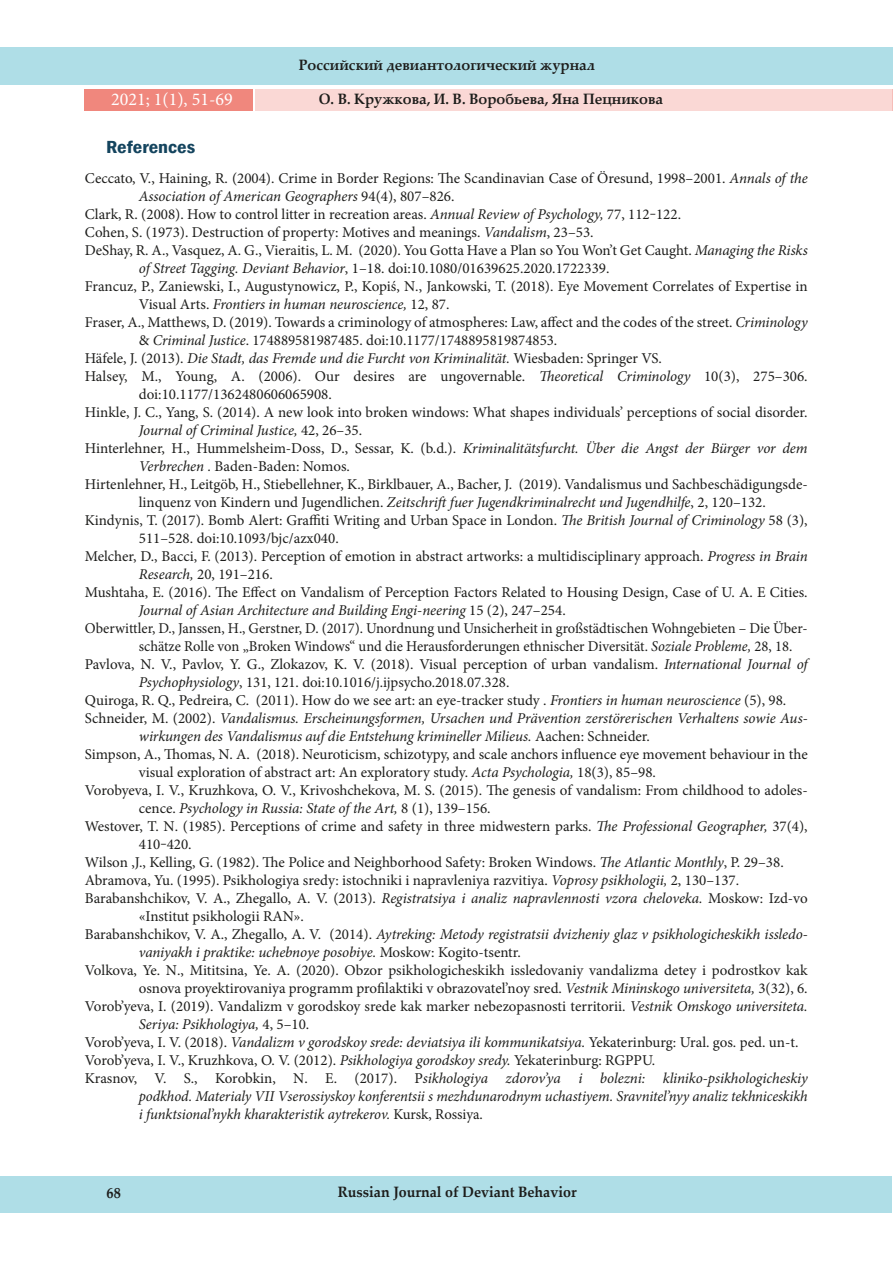
<style>
.page{position:relative;width:893px;height:1263px;background:#fff}
.page>*{position:absolute;margin:0;border:0;box-sizing:border-box;transform-origin:0 0}
.t1{font:18px "Minion Pro";color:#fff}
.t2{font:600 condensed 18px "Franklin Gothic";color:#14445e;scale:1.15 1}
.t3{font:15px/18px "Minion Pro";color:#1d1d1b}
.t4{font:italic 15px/18px "Minion Pro";letter-spacing:-.01em;color:#1d1d1b}
.t5{font:700 15px "Palatino Linotype";color:#1d1d1b;scale:.95 1}
.s1{font-style:italic}
.s2{font-style:normal}
</style>
<div class="page">
<div style="left:0;top:48px;width:893px;height:37px;background:#afdee7"></div>
<div style="left:0;top:1176px;width:892px;height:37px;background:#afdee7"></div>
<hr style="left:892px;top:48px;width:1px;height:37px;background:#5fbecf">
<hr style="left:892px;top:1176px;width:1px;height:37px;background:#5fbecf">
<div style="left:255px;top:89px;width:637px;height:21px;background:#fad8d5"></div>
<svg style="left:892px;top:89px;width:1px;height:21px"></svg>
<div style="left:84px;top:89px;width:168px;height:21px;background:#f0877d"></div>
<p class="t5" style="left:299px;top:54px;width:313px">Российский девиантологический журнал</p>
<p class="t1" style="left:111px;top:87px;width:123px">2021; 1(1), 51-69</p>
<p class="t5" style="left:319px;top:88px;width:364px">О. В. Кружкова, И. В. Воробьева, Яна Пецникова</p>
<p class="t2" style="left:106px;top:135px;width:79px">References</p>
<p class="t3" style="left:139px;top:169px;width:670px;text-indent:-54px">Ceccato, V., Haining, R. (2004). Crime in Border Regions: The Scandinavian Case of Öresund, 1998–2001. <span class="s1">Annals of the<br>Association of American Geographers</span> 94(4), 807–826.</p>
<p class="t3" style="left:85px;top:205px;width:598px">Clark, R. (2008). How to control litter in recreation areas. <span class="s1">Annual Review of Psychology,</span> 77, 112‒122.</p>
<p class="t3" style="left:85px;top:223px;width:510px">Cohen, S. (1973). Destruction of property: Motives and meanings. <span class="s1">Vandalism</span>, 23–53.</p>
<p class="t3" style="left:139px;top:241px;width:670px;text-indent:-54px">DeShay, R. A., Vasquez, A. G., Vieraitis, L. M. (2020). You Gotta Have a Plan so You Won’t Get Caught. <span class="s1">Managing the Risks of Street Tagging. Deviant Behavior</span>, 1–18. doi:10.1080/01639625.2020.1722339.</p>
<p class="t3" style="left:139px;top:277px;width:670px;text-indent:-54px">Francuz, P., Zaniewski, I., Augustynowicz, P., Kopiś, N., Jankowski, T. (2018). Eye Movement Correlates of Expertise in<br>Visual Arts. <span class="s1">Frontiers in human neuroscience,</span> 12, 87.</p>
<p class="t3" style="left:139px;top:313px;width:670px;text-indent:-54px">Fraser, A., Matthews, D. (2019). Towards a criminology of atmospheres: Law, affect and the codes of the street. <span class="s1">Criminology </span>&amp; <span class="s1">Criminal Justice</span>. 174889581987485. doi:10.1177/1748895819874853.</p>
<p class="t4" style="left:85px;top:349px;width:579px"><span class="s2">Häfele, J. (2013).</span> Die Stadt, das Fremde und die Furcht von Kriminalität. <span class="s2">Wiesbaden: Springer VS.</span></p>
<p class="t3" style="left:139px;top:367px;width:670px;text-indent:-54px">Halsey, M., Young, A. (2006). Our desires are ungovernable. <span class="s1">Theoretical Criminology</span> 10(3), 275–306. doi:10.1177/1362480606065908.</p>
<p class="t3" style="left:139px;top:403px;width:670px;text-indent:-54px">Hinkle, J. C., Yang, S. (2014). A new look into broken windows: What shapes individuals’ perceptions of social disorder.<br><span class="s1">Journal of Criminal Justice,</span> 42, 26–35.</p>
<p class="t3" style="left:139px;top:439px;width:670px;text-indent:-54px">Hinterlehner, H., Hummelsheim-Doss, D., Sessar, K. (b.d.). <span class="s1">Kriminalitätsfurcht. Über die Angst der Bürger vor dem<br>Verbrechen .</span> Baden-Baden: Nomos.</p>
<p class="t3" style="left:139px;top:475px;width:670px;text-indent:-54px">Hirtenlehner, H., Leitgöb, H., Stiebellehner, K., Birklbauer, A., Bacher, J. (2019). Vandalismus und Sachbeschädigungsde&shy;linquenz von Kindern und Jugendlichen. <span class="s1">Zeitschrift fuer Jugendkriminalrecht und Jugendhilfe</span>, 2, 120–132.</p>
<p class="t3" style="left:139px;top:511px;width:670px;text-indent:-54px">Kindynis, T. (2017). Bomb Alert: Graffiti Writing and Urban Space in London. <span class="s1">The British Journal of Criminology</span> 58 (3),<br>511–528. doi:10.1093/bjc/azx040.</p>
<p class="t3" style="left:139px;top:547px;width:670px;text-indent:-54px">Melcher, D., Bacci, F. (2013). Perception of emotion in abstract artworks: a multidisciplinary approach. <span class="s1">Progress in Brain<br>Research,</span> 20, 191–216.</p>
<p class="t3" style="left:139px;top:583px;width:670px;text-indent:-54px">Mushtaha, E. (2016). The Effect on Vandalism of Perception Factors Related to Housing Design, Case of U. A. E Cities.<br><span class="s1">Journal of Asian Architecture and Building Engi-neering</span> 15 (2), 247–254.</p>
<p class="t3" style="left:139px;top:619px;width:670px;text-indent:-54px">Oberwittler, D., Janssen, H., Gerstner, D. (2017). Unordnung und Unsicherheit in großstädtischen Wohngebieten – Die Über&shy;schätze Rolle von „Broken Windows“ und die Herausforderungen ethnischer Diversität. <span class="s1">Soziale Probleme,</span> 28, 18.</p>
<p class="t3" style="left:139px;top:655px;width:670px;text-indent:-54px">Pavlova, N. V., Pavlov, Y. G., Zlokazov, K. V. (2018). Visual perception of urban vandalism. <span class="s1">International Journal of<br>Psychophysiology</span>, 131, 121. doi:10.1016/j.ijpsycho.2018.07.328.</p>
<p class="t3" style="left:85px;top:691px;width:703px">Quiroga, R. Q., Pedreira, C. (2011). How do we see art: an eye-tracker study . <span class="s1">Frontiers in human neuroscience</span> (5), 98.</p>
<p class="t4" style="left:139px;top:709px;width:670px;text-indent:-54px"><span class="s2">Schneider, M. (2002).</span> Vandalismus. Erscheinungsformen, Ursachen und Prävention zerstörerischen Verhaltens sowie Aus&shy;wirkungen des Vandalismus auf die Entstehung krimineller Milieus. <span class="s2">Aachen: Schneider.</span></p>
<p class="t3" style="left:139px;top:745px;width:670px;text-indent:-54px">Simpson, A., Thomas, N. A. (2018). Neuroticism, schizotypy, and scale anchors influence eye movement behaviour in the visual exploration of abstract art: An exploratory study. <span class="s1">Acta Psychologia,</span> 18(3), 85–98.</p>
<p class="t3" style="left:139px;top:781px;width:670px;text-indent:-54px">Vorobyeva, I. V., Kruzhkova, O. V., Krivoshchekova, M. S. (2015). The genesis of vandalism: From childhood to adoles&shy;cence. <span class="s1">Psychology in Russia: State of the Art,</span> 8 (1), 139–156.</p>
<p class="t3" style="left:139px;top:817px;width:670px;text-indent:-54px">Westover, T. N. (1985). Perceptions of crime and safety in three midwestern parks. <span class="s1">The Professional Geographer,</span> 37(4),<br>410‒420.</p>
<p class="t3" style="left:85px;top:853px;width:700px">Wilson ,J., Kelling, G. (1982). The Police and Neighborhood Safety: Broken Windows. <span class="s1">The Atlantic Monthly</span>, P. 29–38.</p>
<p class="t3" style="left:85px;top:871px;width:656px">Abramova, Yu. (1995). Psikhologiya sredy: istochniki i napravleniya razvitiya. <span class="s1">Voprosy psikhologii,</span> 2, 130–137.</p>
<p class="t3" style="left:139px;top:889px;width:670px;text-indent:-54px">Barabanshchikov, V. A., Zhegallo, A. V. (2013). <span class="s1">Registratsiya i analiz napravlennosti vzora cheloveka.</span> Moskow: Izd-vo «Institut psikhologii RAN».</p>
<p class="t4" style="left:139px;top:925px;width:670px;text-indent:-54px"><span class="s2">Barabanshchikov, V. A., Zhegallo, A. V. (2014).</span> Aytreking: Metody registratsii dvizheniy glaz v psikhologicheskikh issledo&shy;vaniyakh i praktike: uchebnoye posobiye. <span class="s2">Moskow: Kogito-tsentr.</span></p>
<p class="t3" style="left:85px;top:961px;width:724px;text-align:right">Volkova, Ye. N., Mititsina, Ye. A. (2020). Obzor psikhologicheskikh issledovaniy vandalizma detey i podrostkov kak osnova proyektirovaniya programm profilaktiki v obrazovatel’noy sred. <span class="s1">Vestnik Mininskogo universiteta,</span> 3(32), 6.</p>
<p class="t3" style="left:139px;top:997px;width:670px;text-indent:-54px">Vorob’yeva, I. (2019). Vandalizm v gorodskoy srede kak marker nebezopasnosti territorii. <span class="s1">Vestnik Omskogo universiteta.<br>Seriya: Psikhologiya,</span> 4, 5–10.</p>
<p class="t3" style="left:85px;top:1033px;width:715px">Vorob’yeva, I. V. (2018). <span class="s1">Vandalizm v gorodskoy srede: deviatsiya ili kommunikatsiya.</span> Yekaterinburg: Ural. gos. ped. un-t.</p>
<p class="t3" style="left:85px;top:1051px;width:572px">Vorob’yeva, I. V., Kruzhkova, O. V. (2012). <span class="s1">Psikhologiya gorodskoy sredy.</span> Yekaterinburg: RGPPU.</p>
<p class="t4" style="left:139px;top:1069px;width:670px;text-align:justify;text-indent:-54px"><span class="s2">Krasnov, V. S., Korobkin, N. E. (2017). P</span>sikhologiya zdorov’ya i bolezni: kliniko-psikhologicheskiy podkhod. Materialy VII Vserossiyskoy konferentsii s mezhdunarodnym uchastiyem. Sravnitel’nyy analiz tekhniceskikh i funktsional’nykh kharakteristik aytrekerov. <span class="s2">Kursk, Rossiya.</span></p>
<p class="t5" style="left:107px;top:1182px;width:16px">68</p>
<p class="t5" style="left:338px;top:1181px;width:253px">Russian Journal of Deviant Behavior</p>
</div>
